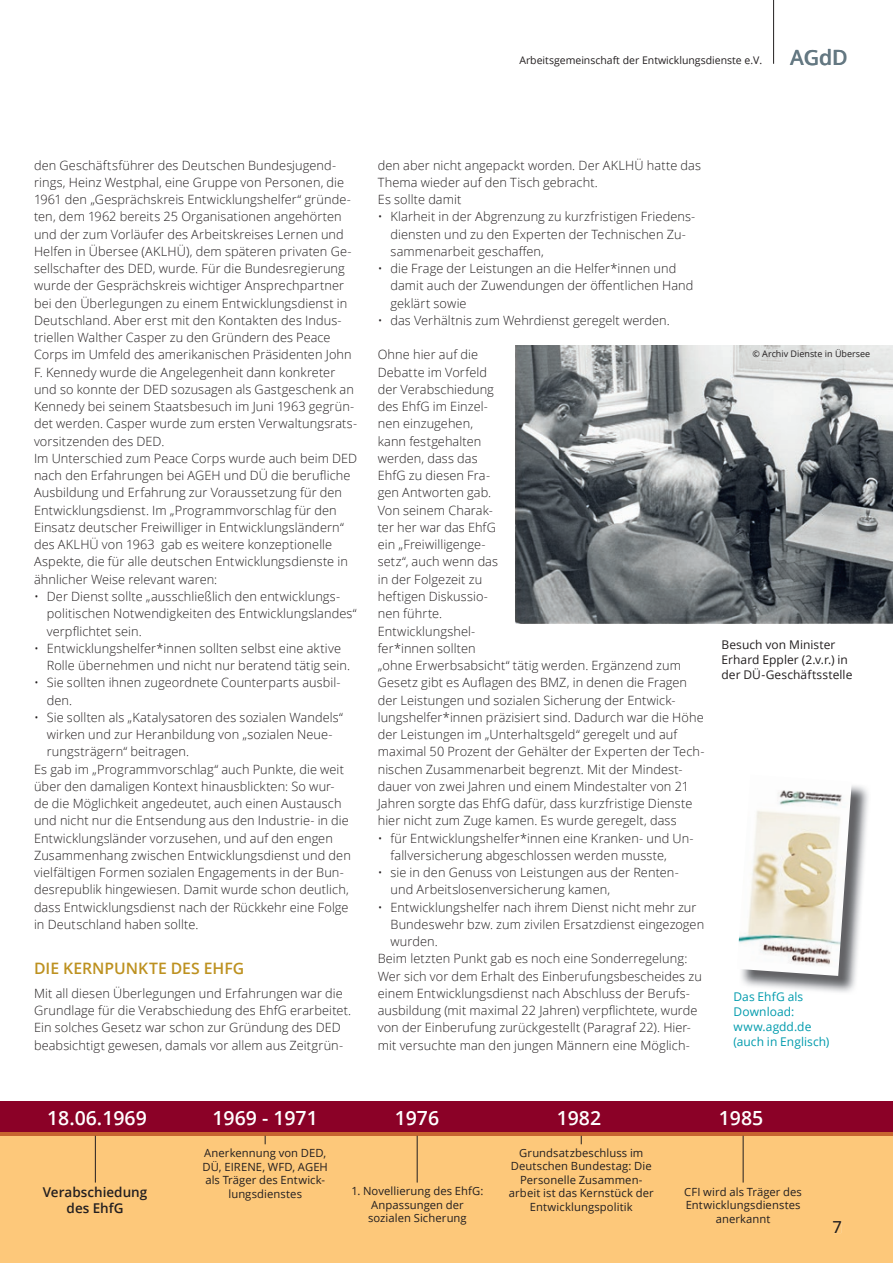
<style>
.page{position:relative;width:893px;height:1263px;background:#fff}
.page>*{position:absolute;margin:0;border:0;box-sizing:border-box;transform-origin:0 0}
.t1{font:21px "Open Sans";color:#647882}
.t2{font:600 19.5px "Open Sans";color:#fff}
.t3{font:16.5px "Open Sans";color:#231f20}
.t4{font:600 15.75px "Open Sans";color:#bd9120}
.t5{font:600 13.5px/16.2px "Open Sans";color:#231f20;text-align:center}
.t6{font:300 12.75px/17.2px "Open Sans";letter-spacing:.005em;color:#231f20}
.t7{font:12px/15px "Open Sans";letter-spacing:.005em;color:#231f20}
.t8{font:12px/15px "Open Sans";letter-spacing:.005em;color:#009bad}
.t9{font:11.25px/13.5px "Open Sans";letter-spacing:.01em;color:#231f20;text-align:center}
.t10{font:10.5px "Open Sans";color:#231f20}
.t11{font:9px "Open Sans";color:#231f20}
</style>
<div class="page">
<hr style="left:773px;top:0;width:1px;height:64px;background:#231f20">
<div style="left:0;top:1101px;width:893px;height:35px;background:#8b0127"></div>
<div style="left:0;top:1136px;width:893px;height:127px;background:#fdc87a"></div>
<div style="left:833px;top:1221px;width:8px;height:12px;background:#fdc87a"></div>
<hr style="left:0;top:1132px;width:893px;height:4px;background:#c76430">
<hr style="left:95px;top:1136px;width:1px;height:46px;background:#231f20">
<img style="left:515px;top:345px;width:378px;height:278px">
<img style="left:741px;top:785px;width:127px;height:207px">
<img style="left:738px;top:785px;width:114px;height:191px">
<hr style="left:417px;top:1136px;width:1px;height:46px;background:#231f20">
<hr style="left:743px;top:1136px;width:1px;height:46px;background:#231f20">
<p class="t10" style="left:519px;top:53px;width:244px">Arbeitsgemeinschaft der Entwicklungsdienste e.V.</p>
<h1 class="t1" style="left:790px;top:43px;width:58px">AGdD</h1>
<p class="t6" style="left:34px;top:156px;width:325px">den Geschäftsführer des Deutschen Bundesjugend&shy;rings, Heinz Westphal, eine Gruppe von Personen, die 1961 den „Gesprächskreis Entwicklungshelfer“ gründe&shy;ten, dem 1962 bereits 25 Organisationen angehörten und der zum Vorläufer des Arbeitskreises Lernen und Helfen in Übersee (AKLHÜ), dem späteren privaten Ge&shy;sellschafter des DED, wurde. Für die Bundesregierung wurde der Gesprächskreis wichtiger Ansprechpartner bei den Überlegungen zu einem Entwicklungsdienst in Deutschland. Aber erst mit den Kontakten des Indus&shy;triellen Walther Casper zu den Gründern des Peace Corps im Umfeld des amerikanischen Präsidenten John F. Kennedy wurde die Angelegenheit dann konkreter und so konnte der DED sozusagen als Gastgeschenk an Kennedy bei seinem Staatsbesuch im Juni 1963 gegrün&shy;det werden. Casper wurde zum ersten Verwaltungsrats&shy;vorsitzenden des DED.<br>Im Unterschied zum Peace Corps wurde auch beim DED nach den Erfahrungen bei AGEH und DÜ die berufliche Ausbildung und Erfahrung zur Voraussetzung für den Entwicklungsdienst. Im „Programmvorschlag für den Einsatz deutscher Freiwilliger in Entwicklungsländern“ des AKLHÜ von 1963 gab es weitere konzeptionelle Aspekte, die für alle deutschen Entwicklungsdienste in ähnlicher Weise relevant waren:</p>
<p class="t6" style="left:47px;top:587px;width:311px;text-indent:-13px">• Der Dienst sollte „ausschließlich den entwicklungs&shy;politischen Notwendigkeiten des Entwicklungslandes“ verpflichtet sein.</p>
<p class="t6" style="left:47px;top:639px;width:305px;text-indent:-13px">• Entwicklungshelfer*innen sollten selbst eine aktive<br>Rolle übernehmen und nicht nur beratend tätig sein.</p>
<p class="t6" style="left:47px;top:674px;width:295px;text-indent:-13px">• Sie sollten ihnen zugeordnete Counterparts ausbil&shy;den.</p>
<p class="t6" style="left:34px;top:708px;width:311px">• Sie sollten als „Katalysatoren des sozialen Wandels“</p>
<p class="t6" style="left:47px;top:725px;width:287px">wirken und zur Heranbildung von „sozialen Neue-</p>
<p class="t6" style="left:47px;top:743px;width:144px">rungsträgern“ beitragen.</p>
<p class="t6" style="left:34px;top:760px;width:312px">Es gab im „Programmvorschlag“ auch Punkte, die weit</p>
<p class="t6" style="left:34px;top:777px;width:302px">über den damaligen Kontext hinausblickten: So wur-</p>
<p class="t6" style="left:34px;top:794px;width:309px">de die Möglichkeit angedeutet, auch einen Austausch</p>
<p class="t6" style="left:34px;top:812px;width:316px">und nicht nur die Entsendung aus den Industrie- in die</p>
<p class="t6" style="left:34px;top:829px;width:300px">Entwicklungsländer vorzusehen, und auf den engen</p>
<p class="t6" style="left:34px;top:846px;width:318px">Zusammenhang zwischen Entwicklungsdienst und den</p>
<p class="t6" style="left:34px;top:863px;width:311px">vielfältigen Formen sozialen Engagements in der Bun-</p>
<p class="t6" style="left:34px;top:881px;width:316px">desrepublik hingewiesen. Damit wurde schon deutlich,</p>
<p class="t6" style="left:34px;top:898px;width:316px">dass Entwicklungsdienst nach der Rückkehr eine Folge</p>
<p class="t6" style="left:34px;top:915px;width:166px">in Deutschland haben sollte.</p>
<p class="t4" style="left:34px;top:957px;width:212px">DIE KERNPUNKTE DES EHFG</p>
<p class="t6" style="left:34px;top:984px;width:319px">Mit all diesen Überlegungen und Erfahrungen war die Grundlage für die Verabschiedung des EhfG erarbeitet.<br>Ein solches Gesetz war schon zur Gründung des DED beabsichtigt gewesen, damals vor allem aus Zeitgrün-</p>
<p class="t6" style="left:378px;top:156px;width:325px">den aber nicht angepackt worden. Der AKLHÜ hatte das<br>Thema wieder auf den Tisch gebracht.<br>Es sollte damit</p>
<p class="t6" style="left:390px;top:208px;width:306px;text-indent:-13px">• Klarheit in der Abgrenzung zu kurzfristigen Friedens&shy;diensten und zu den Experten der Technischen Zu&shy;sammenarbeit geschaffen,</p>
<p class="t6" style="left:390px;top:260px;width:304px;text-indent:-13px">• die Frage der Leistungen an die Helfer*innen und damit auch der Zuwendungen der öffentlichen Hand geklärt sowie</p>
<p class="t6" style="left:378px;top:311px;width:294px">• das Verhältnis zum Wehrdienst geregelt werden.</p>
<p class="t6" style="left:378px;top:346px;width:328px">Ohne hier auf die<br>Debatte im Vorfeld<br>der Verabschiedung<br>des EhfG im Einzel-<br>nen einzugehen,<br>kann festgehalten<br>werden, dass das<br>EhfG zu diesen Fra-<br>gen Antworten gab.<br>Von seinem Charak-<br>ter her war das EhfG<br>ein „Freiwilligenge-<br>setz“, auch wenn das<br>in der Folgezeit zu<br>heftigen Diskussio-<br>nen führte.<br>Entwicklungshel-<br>fer*innen sollten<br>„ohne Erwerbsabsicht“ tätig werden. Ergänzend zum<br>Gesetz gibt es Auflagen des BMZ, in denen die Fragen der Leistungen und sozialen Sicherung der Entwick&shy;lungshelfer*innen präzisiert sind. Dadurch war die Höhe der Leistungen im „Unterhaltsgeld“ geregelt und auf maximal 50 Prozent der Gehälter der Experten der Tech&shy;nischen Zusammenarbeit begrenzt. Mit der Mindest&shy;dauer von zwei Jahren und einem Mindestalter von 21<br>Jahren sorgte das EhfG dafür, dass kurzfristige Dienste hier nicht zum Zuge kamen. Es wurde geregelt, dass</p>
<p class="t6" style="left:390px;top:829px;width:305px;text-indent:-13px">• für Entwicklungshelfer*innen eine Kranken- und Un&shy;fallversicherung abgeschlossen werden musste,</p>
<p class="t6" style="left:390px;top:863px;width:290px;text-indent:-13px">• sie in den Genuss von Leistungen aus der Renten&shy;und Arbeitslosenversicherung kamen,</p>
<p class="t6" style="left:378px;top:898px;width:320px">• Entwicklungshelfer nach ihrem Dienst nicht mehr zur</p>
<p class="t6" style="left:390px;top:915px;width:315px">Bundeswehr bzw. zum zivilen Ersatzdienst eingezogen</p>
<p class="t6" style="left:390px;top:932px;width:49px">wurden.</p>
<p class="t6" style="left:378px;top:950px;width:311px">Beim letzten Punkt gab es noch eine Sonderregelung:</p>
<p class="t6" style="left:378px;top:967px;width:326px">Wer sich vor dem Erhalt des Einberufungsbescheides zu</p>
<p class="t6" style="left:378px;top:984px;width:314px">einem Entwicklungsdienst nach Abschluss der Berufs-</p>
<p class="t6" style="left:378px;top:1001px;width:321px">ausbildung (mit maximal 22 Jahren) verpflichtete, wurde</p>
<p class="t6" style="left:378px;top:1019px;width:315px">von der Einberufung zurückgestellt (Paragraf 22). Hier-</p>
<p class="t6" style="left:378px;top:1036px;width:314px">mit versuchte man den jungen Männern eine Möglich-</p>
<p class="t11" style="left:752px;top:348px;width:119px">© Archiv Dienste in Übersee</p>
<p class="t7" style="left:721px;top:637px;width:132px">Besuch von Minister<br>Erhard Eppler (2.v.r.) in der DÜ-Geschäftsstelle</p>
<p class="t8" style="left:733px;top:989px;width:97px">Das EhfG als<br>Download: www.agdd.de (auch in Englisch)</p>
<h2 class="t2" style="left:47px;top:1104px;width:101px">18.06.1969</h2>
<h2 class="t2" style="left:212px;top:1104px;width:107px">1969 - 1971</h2>
<h2 class="t2" style="left:395px;top:1104px;width:46px">1976</h2>
<h2 class="t2" style="left:557px;top:1104px;width:46px">1982</h2>
<h2 class="t2" style="left:719px;top:1104px;width:46px">1985</h2>
<p class="t5" style="left:43px;top:1184px;width:106px">Verabschiedung des EhfG</p>
<p class="t9" style="left:203px;top:1146px;width:127px">Anerkennung von DED,<br>DÜ, EIRENE, WFD, AGEH als Träger des Entwick&shy;lungsdienstes</p>
<p class="t9" style="left:351px;top:1184px;width:134px">1. Novellierung des EhfG:<br>Anpassungen der sozialen Sicherung</p>
<p class="t9" style="left:509px;top:1146px;width:146px">Grundsatzbeschluss im<br>Deutschen Bundestag: Die<br>Personelle Zusammen&shy;arbeit ist das Kernstück der<br>Entwicklungspolitik</p>
<p class="t9" style="left:684px;top:1184px;width:119px">CFI wird als Träger des<br>Entwicklungsdienstes anerkannt</p>
<p class="t3" style="left:832px;top:1216px;width:11px">7</p>
</div>
